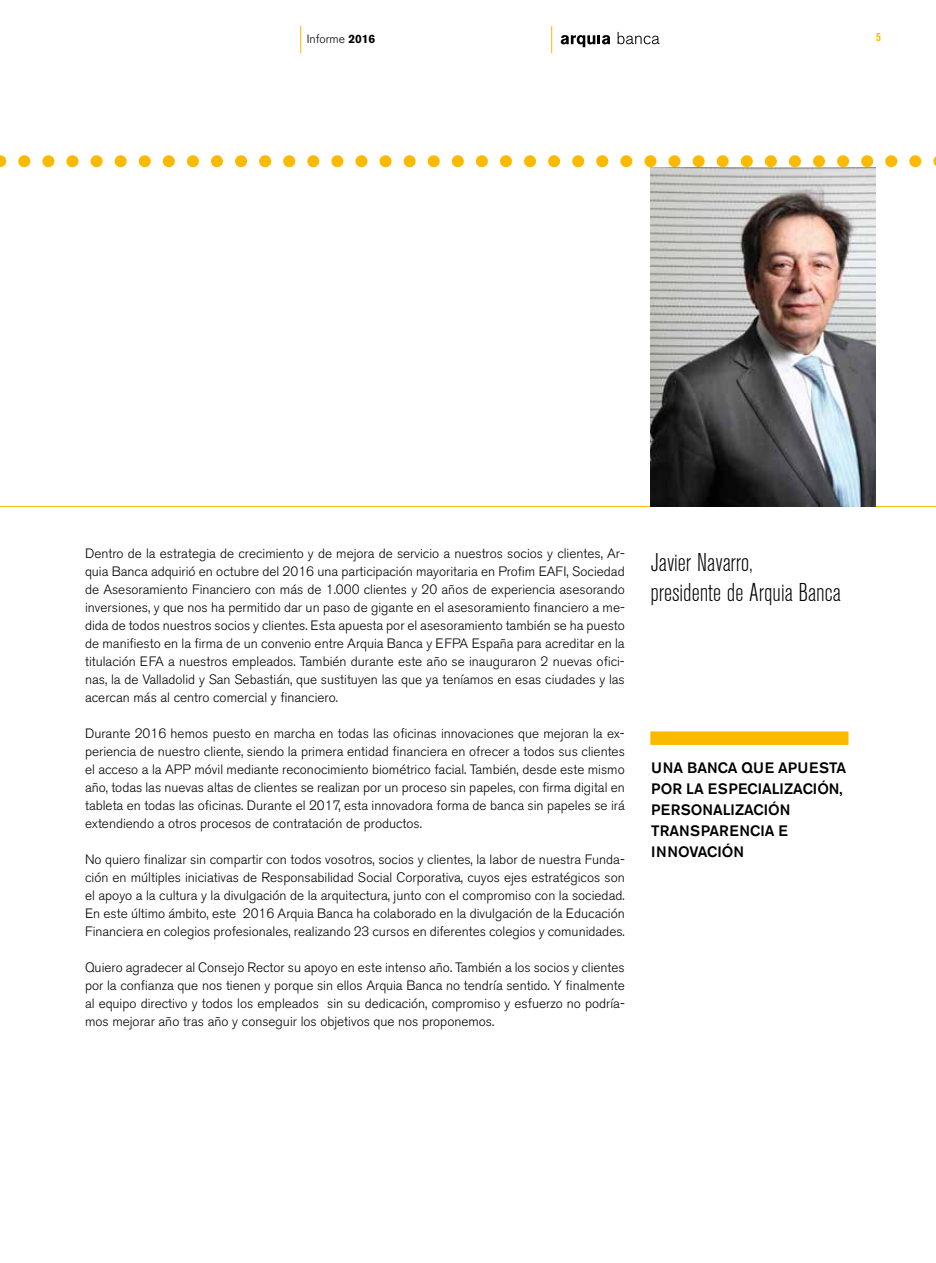
<style>
.page{position:relative;width:936px;height:1263px;background:#fff}
.page>*{position:absolute;margin:0;border:0;box-sizing:border-box;transform-origin:0 0}
.t1{font:300 condensed 25.5px/30px "Akzidenz Grotesk BE";color:#000}
.t2{font:500 15px/21px "Akzidenz Grotesk BE";color:#000}
.t3{font:300 13.5px/18px "Akzidenz Grotesk BE";color:#000;text-align:justify}
.t4{font:300 12px "Akzidenz Grotesk BE";color:#000}
.t5{font:700 condensed 12px "Akzidenz Grotesk BE";color:#fbba00}
.s1{font-weight:700}
</style>
<div class="page">
<svg style="left:300px;top:26px;width:1px;height:27px"></svg>
<svg style="left:551px;top:26px;width:1px;height:27px"></svg>
<svg style="left:560px;top:35px;width:50px;height:12px"></svg>
<svg style="left:617px;top:32px;width:42px;height:12px"></svg>
<svg style="left:0;top:155px;width:936px;height:12px"></svg>
<hr style="left:0;top:506px;width:935px;height:1px;background:#fbba00">
<img style="left:650px;top:168px;width:225px;height:338px">
<div style="left:650px;top:731px;width:198px;height:14px;background:#fbba00"></div>
<p class="t4" style="left:307px;top:32px;width:70px">Informe <span class="s1">2016</span></p>
<p class="t5" style="left:876px;top:30px;width:6px">5</p>
<p class="t3" style="left:85px;top:545px;width:541px">Dentro de la estrategia de crecimiento y de mejora de servicio a nuestros socios y clientes, Ar&shy;quia Banca adquirió en octubre del 2016 una participación mayoritaria en Profim EAFI, Sociedad de Asesoramiento Financiero con más de 1.000 clientes y 20 años de experiencia asesorando inversiones, y que nos ha permitido dar un paso de gigante en el asesoramiento financiero a me&shy;dida de todos nuestros socios y clientes. Esta apuesta por el asesoramiento también se ha puesto de manifiesto en la firma de un convenio entre Arquia Banca y EFPA España para acreditar en la titulación EFA a nuestros empleados. También durante este año se inauguraron 2 nuevas ofici&shy;nas, la de Valladolid y San Sebastián, que sustituyen las que ya teníamos en esas ciudades y las acercan más al centro comercial y financiero.</p>
<p class="t3" style="left:85px;top:725px;width:541px">Durante 2016 hemos puesto en marcha en todas las oficinas innovaciones que mejoran la ex&shy;periencia de nuestro cliente, siendo la primera entidad financiera en ofrecer a todos sus clientes el acceso a la APP móvil mediante reconocimiento biométrico facial. También, desde este mismo año, todas las nuevas altas de clientes se realizan por un proceso sin papeles, con firma digital en tableta en todas las oficinas. Durante el 2017, esta innovadora forma de banca sin papeles se irá extendiendo a otros procesos de contratación de productos.</p>
<p class="t3" style="left:85px;top:851px;width:541px">No quiero finalizar sin compartir con todos vosotros, socios y clientes, la labor de nuestra Funda&shy;ción en múltiples iniciativas de Responsabilidad Social Corporativa, cuyos ejes estratégicos son el apoyo a la cultura y la divulgación de la arquitectura, junto con el compromiso con la sociedad.<br>En este último ámbito, este 2016 Arquia Banca ha colaborado en la divulgación de la Educación Financiera en colegios profesionales, realizando 23 cursos en diferentes colegios y comunidades.</p>
<p class="t3" style="left:85px;top:959px;width:541px">Quiero agradecer al Consejo Rector su apoyo en este intenso año. También a los socios y clientes por la confianza que nos tienen y porque sin ellos Arquia Banca no tendría sentido. Y finalmente al equipo directivo y todos los empleados sin su dedicación, compromiso y esfuerzo no podría&shy;mos mejorar año tras año y conseguir los objetivos que nos proponemos.</p>
<h1 class="t1" style="left:650px;top:548px;width:192px">Javier Navarro,<br>presidente de Arquia Banca</h1>
<p class="t2" style="left:651px;top:757px;width:196px">UNA BANCA QUE APUESTA<br>POR LA ESPECIALIZACIÓN,<br>PERSONALIZACIÓN<br>TRANSPARENCIA E<br>INNOVACIÓN</p>
</div>
